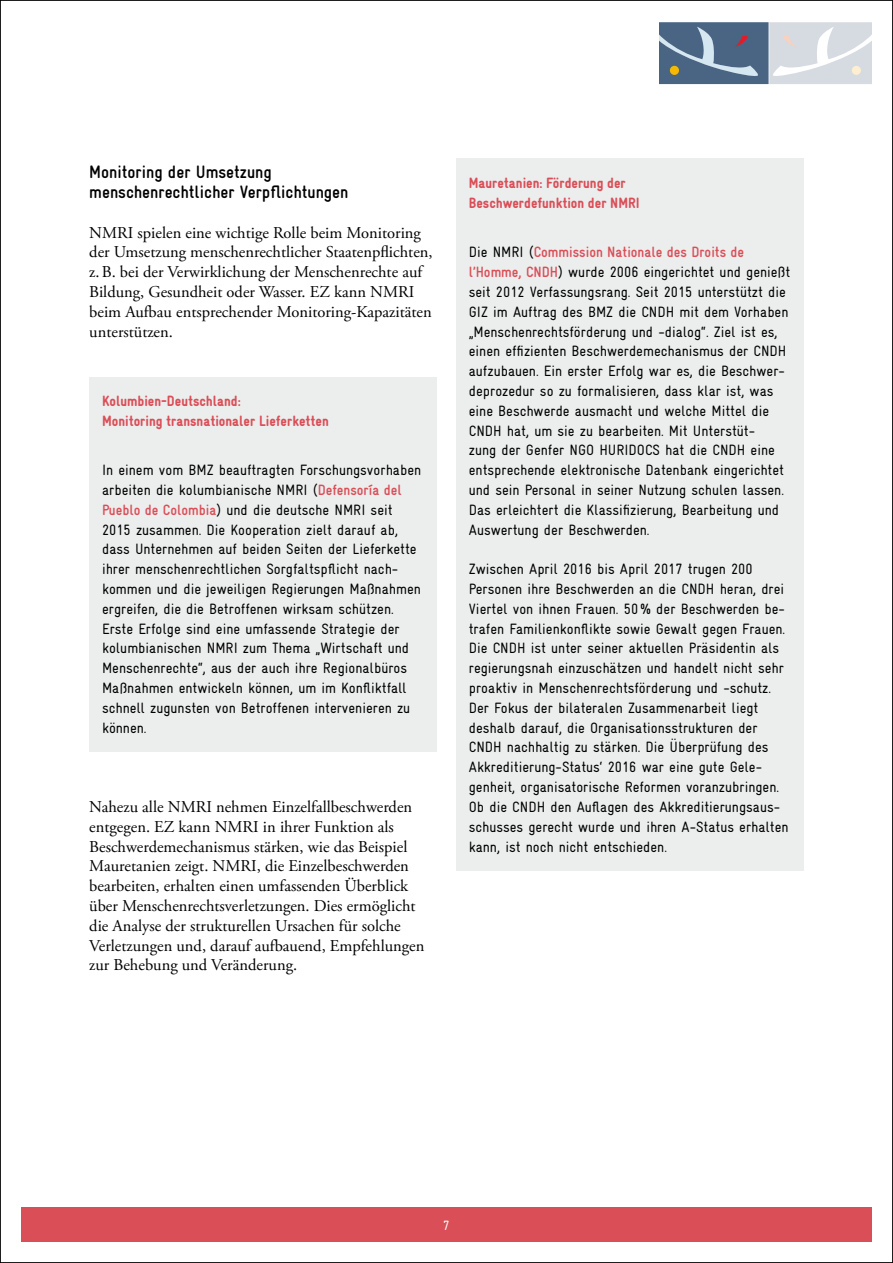
<style>
.page{position:relative;width:893px;height:1263px;background:#fff}
.page>*{position:absolute;margin:0;border:0;box-sizing:border-box;transform-origin:0 0}
.Zwischenhead_schwarz{font:700 condensed 18px/19.8px "Gravur";color:#000}
.Text{font:16.5px/19.8px "Adobe Garamond Pro";color:#000}
.Text_Kasten{font:condensed 15px/19.8px "Gravur";color:#000}
.Text_Kasten_3mm_nach{font:condensed 15px/19.8px "Gravur";color:#000}
.Zwischenhead_rot_-_H{font:900 condensed 15px/19.8px "Gravur";color:#da4e57}
.t1{font:condensed 13.5px "Gravur";color:#fff}
.s1{font-weight:700;color:#da4e57}
</style>
<div class="page">
<div style="left:21px;top:1208px;width:851px;height:34px;background:#da4e57"></div>
<svg style="left:659px;top:22px;width:213px;height:62px;background:#99a7b8"></svg>
<div style="left:852px;top:66px;width:9px;height:9px;background:#ffeecf;border-radius:50%"></div>
<div style="left:89px;top:377px;width:348px;height:375px;background:#eceded"></div>
<div style="left:456px;top:158px;width:348px;height:713px;background:#eceded"></div>
<h3 class="Zwischenhead_schwarz" style="left:89px;top:162px;width:261px">Monitoring der Umsetzung menschenrechtlicher Verpflichtungen</h3>
<p class="Text" style="left:89px;top:223px;width:345px">NMRI spielen eine wichtige Rolle beim Monitoring der Umsetzung menschenrechtlicher Staatenpflichten, z.B. bei der Verwirklichung der Menschenrechte auf Bildung, Gesundheit oder Wasser. EZ kann NMRI beim Aufbau entsprechender Monitoring-Kapazitäten unterstützen.</p>
<h4 class="Zwischenhead_rot_-_H" style="left:102px;top:391px;width:228px">Kolumbien-Deutschland:<br>Monitoring transnationaler Lieferketten</h4>
<p class="Text_Kasten" style="left:102px;top:460px;width:321px">In einem vom BMZ beauftragten Forschungsvorhaben arbeiten die kolumbianische NMRI (<span class="s1">Defensoría del Pueblo de Colombia</span>) und die deutsche NMRI seit 2015 zusammen. Die Kooperation zielt darauf ab, dass Unternehmen auf beiden Seiten der Lieferkette ihrer menschenrechtlichen Sorgfaltspflicht nach&shy;kommen und die jeweiligen Regierungen Maßnahmen ergreifen, die die Betroffenen wirksam schützen.<br>Erste Erfolge sind eine umfassende Strategie der kolumbianischen NMRI zum Thema „Wirtschaft und Menschenrechte“, aus der auch ihre Regionalbüros Maßnahmen entwickeln können, um im Konfliktfall schnell zugunsten von Betroffenen intervenieren zu können.</p>
<p class="Text" style="left:89px;top:797px;width:337px">Nahezu alle NMRI nehmen Einzelfallbeschwerden entgegen. EZ kann NMRI in ihrer Funktion als Beschwerdemechanismus stärken, wie das Beispiel Mauretanien zeigt. NMRI, die Einzelbeschwerden bearbeiten, erhalten einen umfassenden Überblick über Menschenrechtsverletzungen. Dies ermöglicht die Analyse der strukturellen Ursachen für solche Verletzungen und, darauf aufbauend, Empfehlungen zur Behebung und Veränderung.</p>
<h4 class="Zwischenhead_rot_-_H" style="left:469px;top:173px;width:172px">Mauretanien: Förderung der<br>Beschwerdefunktion der NMRI</h4>
<p class="Text_Kasten_3mm_nach" style="left:469px;top:242px;width:323px">Die NMRI (<span class="s1">Commission Nationale des Droits de l’Homme, CNDH</span>) wurde 2006 eingerichtet und genießt seit 2012 Verfassungsrang. Seit 2015 unterstützt die GIZ im Auftrag des BMZ die CNDH mit dem Vorhaben „Menschenrechtsförderung und -dialog“. Ziel ist es, einen effizienten Beschwerdemechanismus der CNDH aufzubauen. Ein erster Erfolg war es, die Beschwer&shy;deprozedur so zu formalisieren, dass klar ist, was eine Beschwerde ausmacht und welche Mittel die CNDH hat, um sie zu bearbeiten. Mit Unterstüt-<br>zung der Genfer NGO HURIDOCS hat die CNDH eine entsprechende elektronische Datenbank eingerichtet und sein Personal in seiner Nutzung schulen lassen.<br>Das erleichtert die Klassifizierung, Bearbeitung und Auswertung der Beschwerden.</p>
<p class="Text_Kasten" style="left:469px;top:559px;width:318px">Zwischen April 2016 bis April 2017 trugen 200<br>Personen ihre Beschwerden an die CNDH heran, drei Viertel von ihnen Frauen. 50% der Beschwerden be&shy;trafen Familienkonflikte sowie Gewalt gegen Frauen.</p>
<p class="Text_Kasten" style="left:469px;top:638px;width:321px">Die CNDH ist unter seiner aktuellen Präsidentin als regierungsnah einzuschätzen und handelt nicht sehr proaktiv in Menschenrechtsförderung und -schutz.<br>Der Fokus der bilateralen Zusammenarbeit liegt deshalb darauf, die Organisationsstrukturen der CNDH nachhaltig zu stärken. Die Überprüfung des Akkreditierung-Status‘ 2016 war eine gute Gele&shy;genheit, organisatorische Reformen voranzubringen.<br>Ob die CNDH den Auflagen des Akkreditierungsaus&shy;schusses gerecht wurde und ihren A-Status erhalten kann, ist noch nicht entschieden.</p>
<p class="t1" style="left:443px;top:1218px;width:8px">7</p>
</div>
